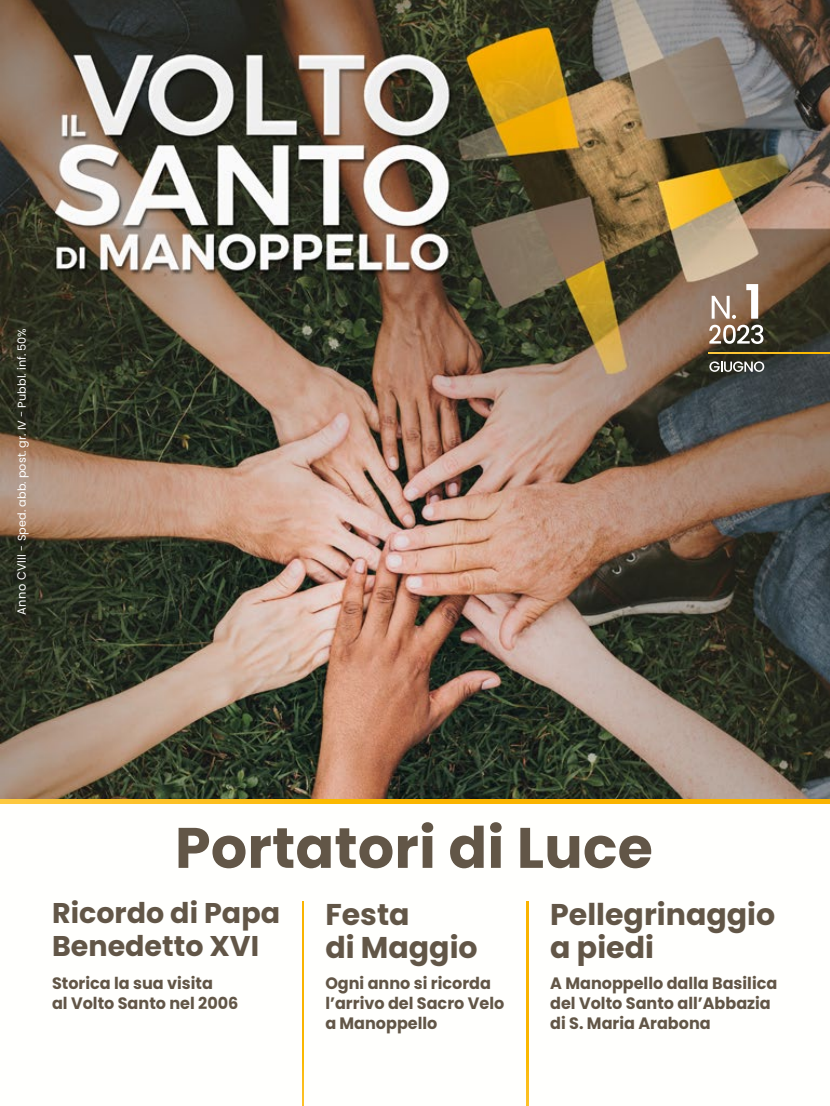
<style>
.page{position:relative;width:830px;height:1106px;background:#fff}
.page>*{position:absolute;margin:0;border:0;box-sizing:border-box;transform-origin:0 0}
.t1{font:700 57px "Poppins";letter-spacing:.005em;color:#625647}
.t2{font:700 30px/33px "Poppins";color:#625647}
.t3{font:700 28.5px/33px "Poppins";color:#625647}
.t4{font:700 16.5px/19.8px "Poppins";color:#625647}
.t5{font:11.25px "Poppins";letter-spacing:.005em;color:#fff;scale:.95 1}
.s1{font-size:12px}
</style>
<div class="page">
<img style="left:0;top:0;width:829px;height:799px">
<svg style="left:302px;top:901px;width:2px;height:205px"></svg>
<svg style="left:526px;top:901px;width:2px;height:205px"></svg>
<svg style="left:0;top:799px;width:829px;height:4px;background:#fab90e"></svg>
<svg style="left:708px;top:352px;width:121px;height:2px"></svg>
<svg style="left:711px;top:296px;width:24px;height:23px"></svg>
<svg style="left:746px;top:284px;width:11px;height:35px"></svg>
<svg style="left:709px;top:325px;width:54px;height:19px"></svg>
<svg style="left:709px;top:361px;width:55px;height:11px"></svg>
<p class="t5" style="left:15px;top:614px;width:303px;rotate:-90deg"><span class="s1">Anno CVIII</span> - Sped. abb. post. gr. IV - Pubbl. inf. 50%</p>
<h1 class="t1" style="left:175px;top:814px;width:479px">Portatori di Luce</h1>
<h3 class="t3" style="left:52px;top:897px;width:229px">Ricordo di Papa<br>Benedetto XVI</h3>
<h2 class="t2" style="left:550px;top:898px;width:226px">Pellegrinaggio a piedi</h2>
<p class="t4" style="left:52px;top:973px;width:188px">Storica la sua visita<br>al Volto Santo nel 2006</p>
<h2 class="t2" style="left:325px;top:898px;width:154px">Festa<br>di Maggio</h2>
<p class="t4" style="left:325px;top:973px;width:180px">Ogni anno si ricorda l’arrivo del Sacro Velo a Manoppello</p>
<p class="t4" style="left:550px;top:973px;width:228px">A Manoppello dalla Basilica del Volto Santo all’Abbazia di S. Maria Arabona</p>
</div>
